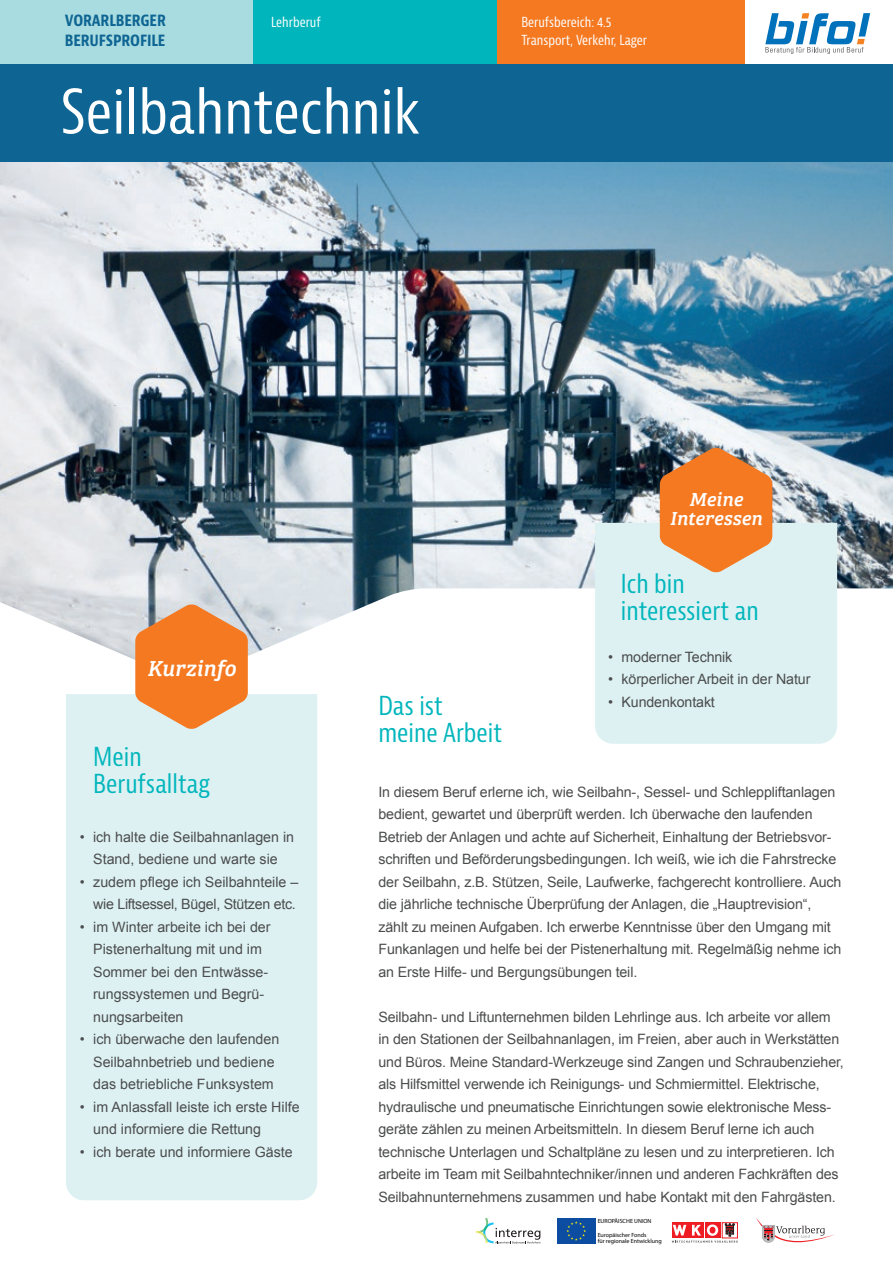
<style>
.page{position:relative;width:893px;height:1263px;background:#fff}
.page>*{position:absolute;margin:0;border:0;box-sizing:border-box;transform-origin:0 0}
.t1{font:condensed 60px "Bernina Sans";color:#fff}
.t2{font:condensed 25.5px/27px "Bernina Sans";color:#00b6bc}
.t3{font:italic 22.5px "Bree Serif";color:#fff}
.t4{font:italic 19.5px/19.5px "Bree Serif";letter-spacing:.01em;color:#fff;text-align:center}
.t5{font:700 condensed 16.5px "Bernina Sans";letter-spacing:-.01em;color:#0e6593}
.t6{font:14.25px/22.5px "Arial";letter-spacing:-.01em;color:#4b4c4d}
.t7{font:condensed 13.5px/18px "Bernina Sans";color:#fff}
.t8{font:6px/5.8px "Myriad Pro";color:#000001}
</style>
<div class="page">
<img style="left:0;top:162px;width:893px;height:498px">
<div style="left:66px;top:694px;width:251px;height:506px;background:#ddf1f3"></div>
<svg style="left:135px;top:604px;width:113px;height:125px;background:#eb914f"></svg>
<div style="left:595px;top:523px;width:242px;height:221px;background:#ddf1f3"></div>
<svg style="left:660px;top:447px;width:112px;height:126px;background:#e48a49"></svg>
<div style="left:0;top:0;width:253px;height:64px;background:#a9dce0"></div>
<div style="left:493px;top:0;width:252px;height:64px;background:#f47921"></div>
<div style="left:253px;top:0;width:243px;height:64px;background:#00b6bc"></div>
<svg style="left:765px;top:13px;width:105px;height:41px"></svg>
<div style="left:705px;top:1222px;width:15px;height:16px;background:#ee1d23"></div>
<div style="left:688px;top:1222px;width:16px;height:16px;background:#ee1d23"></div>
<div style="left:672px;top:1222px;width:15px;height:16px;background:#ee1d23"></div>
<svg style="left:722px;top:1222px;width:16px;height:2px"></svg>
<svg style="left:672px;top:1224px;width:66px;height:18px"></svg>
<div style="left:557px;top:1218px;width:39px;height:26px;background:#0d4da1"></div>
<svg style="left:566px;top:1221px;width:20px;height:20px"></svg>
<svg style="left:476px;top:1218px;width:64px;height:26px"></svg>
<svg style="left:756px;top:1218px;width:79px;height:25px"></svg>
<div style="left:0;top:64px;width:893px;height:98px;background:#0e6593"></div>
<p class="t5" style="left:65px;top:10px;width:103px">VORARLBERGER</p>
<p class="t7" style="left:271px;top:13px;width:51px">Lehrberuf</p>
<p class="t5" style="left:65px;top:30px;width:102px">BERUFSPROFILE</p>
<h1 class="t1" style="left:61px;top:75px;width:361px">Seilbahntechnik</h1>
<p class="t7" style="left:521px;top:13px;width:127px">Berufsbereich: 4.5<br>Transport, Verkehr, Lager</p>
<h3 class="t3" style="left:147px;top:650px;width:90px">Kurzinfo</h3>
<h2 class="t2" style="left:378px;top:692px;width:125px">Das ist meine Arbeit</h2>
<h3 class="t4" style="left:670px;top:488px;width:94px">Meine<br>Interessen</h3>
<h2 class="t2" style="left:621px;top:571px;width:139px">Ich bin interessiert an</h2>
<p class="t6" style="left:608px;top:645px;width:126px">• moderner Technik</p>
<p class="t6" style="left:608px;top:668px;width:204px">• körperlicher Arbeit in der Natur</p>
<p class="t6" style="left:608px;top:690px;width:108px">• Kundenkontakt</p>
<h2 class="t2" style="left:93px;top:743px;width:118px">Mein<br>Berufsalltag</h2>
<p class="t6" style="left:80px;top:825px;width:216px;text-align:center">• ich halte die Seilbahnanlagen in<br>Stand, bediene und warte sie</p>
<p class="t6" style="left:80px;top:870px;width:220px;text-align:right">• zudem pflege ich Seilbahnteile – wie Liftsessel, Bügel, Stützen etc.</p>
<p class="t6" style="left:93px;top:915px;width:179px;text-indent:-13px">• im Winter arbeite ich bei der<br>Pistenerhaltung mit und im<br>Sommer bei den Entwässe&shy;rungssystemen und Begrü&shy;nungsarbeiten</p>
<p class="t6" style="left:93px;top:1028px;width:188px;text-indent:-13px">• ich überwache den laufenden<br>Seilbahnbetrieb und bediene das betriebliche Funksystem</p>
<p class="t6" style="left:93px;top:1095px;width:208px;text-indent:-13px">• im Anlassfall leiste ich erste Hilfe und informiere die Rettung</p>
<p class="t6" style="left:80px;top:1140px;width:215px">• ich berate und informiere Gäste</p>
<p class="t6" style="left:378px;top:780px;width:464px">In diesem Beruf erlerne ich, wie Seilbahn-, Sessel- und Schleppliftanlagen bedient, gewartet und überprüft werden. Ich überwache den laufenden Betrieb der Anlagen und achte auf Sicherheit, Einhaltung der Betriebsvor&shy;schriften und Beförderungsbedingungen. Ich weiß, wie ich die Fahrstrecke der Seilbahn, z.B. Stützen, Seile, Laufwerke, fachgerecht kontrolliere. Auch die jährliche technische Überprüfung der Anlagen, die „Hauptrevision“, zählt zu meinen Aufgaben. Ich erwerbe Kenntnisse über den Umgang mit Funkanlagen und helfe bei der Pistenerhaltung mit. Regelmäßig nehme ich an Erste Hilfe- und Bergungsübungen teil.</p>
<p class="t6" style="left:378px;top:1005px;width:467px">Seilbahn- und Liftunternehmen bilden Lehrlinge aus. Ich arbeite vor allem in den Stationen der Seilbahnanlagen, im Freien, aber auch in Werkstätten und Büros. Meine Standard-Werkzeuge sind Zangen und Schraubenzieher, als Hilfsmittel verwende ich Reinigungs- und Schmiermittel. Elektrische, hydraulische und pneumatische Einrichtungen sowie elektronische Mess&shy;geräte zählen zu meinen Arbeitsmitteln. In diesem Beruf lerne ich auch technische Unterlagen und Schaltpläne zu lesen und zu interpretieren. Ich arbeite im Team mit Seilbahntechniker/innen und anderen Fachkräften des Seilbahnunternehmens zusammen und habe Kontakt mit den Fahrgästen.</p>
<p class="t8" style="left:598px;top:1218px;width:55px">EUROPÄISCHE UNION</p>
<p class="t8" style="left:598px;top:1232px;width:66px">Europäischer Fonds<br>für regionale Entwicklung</p>
</div>
